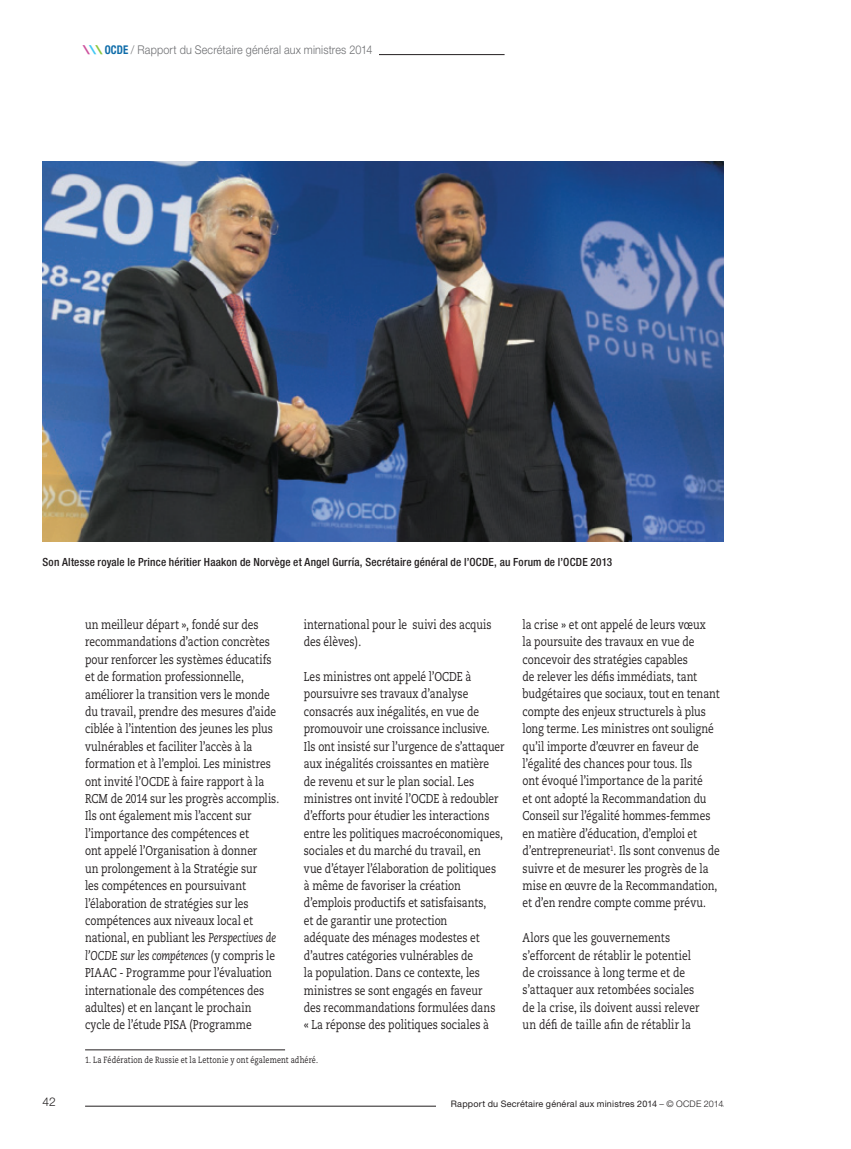
<style>
.page{position:relative;width:851px;height:1149px;background:#fff}
.page>*{position:absolute;margin:0;border:0;box-sizing:border-box;transform-origin:0 0}
.t1{font:12.75px/17.4px "Caecilia";color:#231f20;scale:.8 1}
.t2{font:300 12px "Helvetica Neue LT Std";letter-spacing:.015em;color:#6c6d70;scale:.9 1}
.t3{font:300 12px "Helvetica Neue LT Std";color:#231f20}
.t4{font:500 condensed 11.25px "Helvetica Neue LT Std";letter-spacing:.015em;color:#231f20}
.t5{font:9px "Caecilia";letter-spacing:.015em;color:#231f20;scale:.8 1}
.t6{font:9px "Helvetica Neue LT Std";letter-spacing:.025em;color:#231f20}
.s1{font-weight:900;font-style:italic;font-stretch:expanded;color:#cd529e}
.s2{font-weight:900;font-style:italic;font-stretch:expanded;color:#40c7f4}
.s3{font-weight:900;font-style:italic;font-stretch:expanded;color:#8bc63e}
.s4{font-weight:700;font-stretch:condensed;color:#0e6ca9}
.s5{font-style:italic}
.s6{font-weight:300}
</style>
<div class="page">
<hr style="left:85px;top:1105px;width:638px;height:1px;background:#231f20">
<div style="left:436px;top:1094px;width:287px;height:12px;background:#fff"></div>
<hr style="left:85px;top:54px;width:419px;height:1px;background:#231f20">
<div style="left:85px;top:46px;width:293px;height:21px;background:#fff"></div>
<img style="left:43px;top:162px;width:680px;height:379px">
<hr style="left:85px;top:1049px;width:200px;height:1px;background:#231f20">
<p class="t2" style="left:85px;top:43px;width:321px"><span class="s1">\</span><span class="s2">\</span><span class="s3">\</span><span class="s4">oCDE</span> / Rapport du Secrétaire général aux ministres 2014</p>
<p class="t4" style="left:43px;top:555px;width:571px">Son Altesse royale le Prince héritier Haakon de Norvège et Angel Gurría, Secrétaire général de l’OCDE, au Forum de l’OCDE 2013</p>
<p class="t1" style="left:85px;top:615px;width:244px">un meilleur départ », fondé sur des recommandations d’action concrètes pour renforcer les systèmes éducatifs et de formation professionnelle, améliorer la transition vers le monde du travail, prendre des mesures d’aide ciblée à l’intention des jeunes les plus vulnérables et faciliter l’accès à la formation et à l’emploi. Les ministres ont invité l’OCDE à faire rapport à la RCM de 2014 sur les progrès accomplis.<br>Ils ont également mis l’accent sur l’importance des compétences et<br>ont appelé l’Organisation à donner<br>un prolongement à la Stratégie sur<br>les compétences en poursuivant l’élaboration de stratégies sur les compétences aux niveaux local et national, en publiant les <span class="s5">Perspectives de l’OCDE sur les compétences</span> (y compris le PIAAC - Programme pour l’évaluation internationale des compétences des adultes) et en lançant le prochain cycle de l’étude PISA (Programme</p>
<p class="t1" style="left:304px;top:615px;width:236px">international pour le suivi des acquis des élèves).</p>
<p class="t1" style="left:304px;top:668px;width:252px">Les ministres ont appelé l’OCDE à poursuivre ses travaux d’analyse consacrés aux inégalités, en vue de promouvoir une croissance inclusive.<br>Ils ont insisté sur l’urgence de s’attaquer aux inégalités croissantes en matière<br>de revenu et sur le plan social. Les ministres ont invité l’OCDE à redoubler d’efforts pour étudier les interactions entre les politiques macroéconomiques, sociales et du marché du travail, en<br>vue d’étayer l’élaboration de politiques à même de favoriser la création d’emplois productifs et satisfaisants,<br>et de garantir une protection<br>adéquate des ménages modestes et d’autres catégories vulnérables de<br>la population. Dans ce contexte, les ministres se sont engagés en faveur<br>des recommandations formulées dans<br>« La réponse des politiques sociales à</p>
<p class="t5" style="left:85px;top:1054px;width:292px">1. La Fédération de Russie et la Lettonie y ont également adhéré.</p>
<p class="t1" style="left:522px;top:615px;width:248px">la crise » et ont appelé de leurs vœux<br>la poursuite des travaux en vue de concevoir des stratégies capables<br>de relever les défis immédiats, tant budgétaires que sociaux, tout en tenant compte des enjeux structurels à plus long terme. Les ministres ont souligné qu’il importe d’œuvrer en faveur de l’égalité des chances pour tous. Ils<br>ont évoqué l’importance de la parité<br>et ont adopté la Recommandation du Conseil sur l’égalité hommes-femmes en matière d’éducation, d’emploi et d’entrepreneuriat<sup>1</sup>. Ils sont convenus de suivre et de mesurer les progrès de la mise en œuvre de la Recommandation, et d’en rendre compte comme prévu.</p>
<p class="t1" style="left:522px;top:929px;width:223px">Alors que les gouvernements s’efforcent de rétablir le potentiel de croissance à long terme et de s’attaquer aux retombées sociales de la crise, ils doivent aussi relever un défi de taille afin de rétablir la</p>
<p class="t3" style="left:43px;top:1094px;width:15px">42</p>
<p class="t6" style="left:451px;top:1098px;width:274px">Rapport du Secrétaire général aux ministres 2014 <span class="s6">– © OCDE 2014</span></p>
</div>
